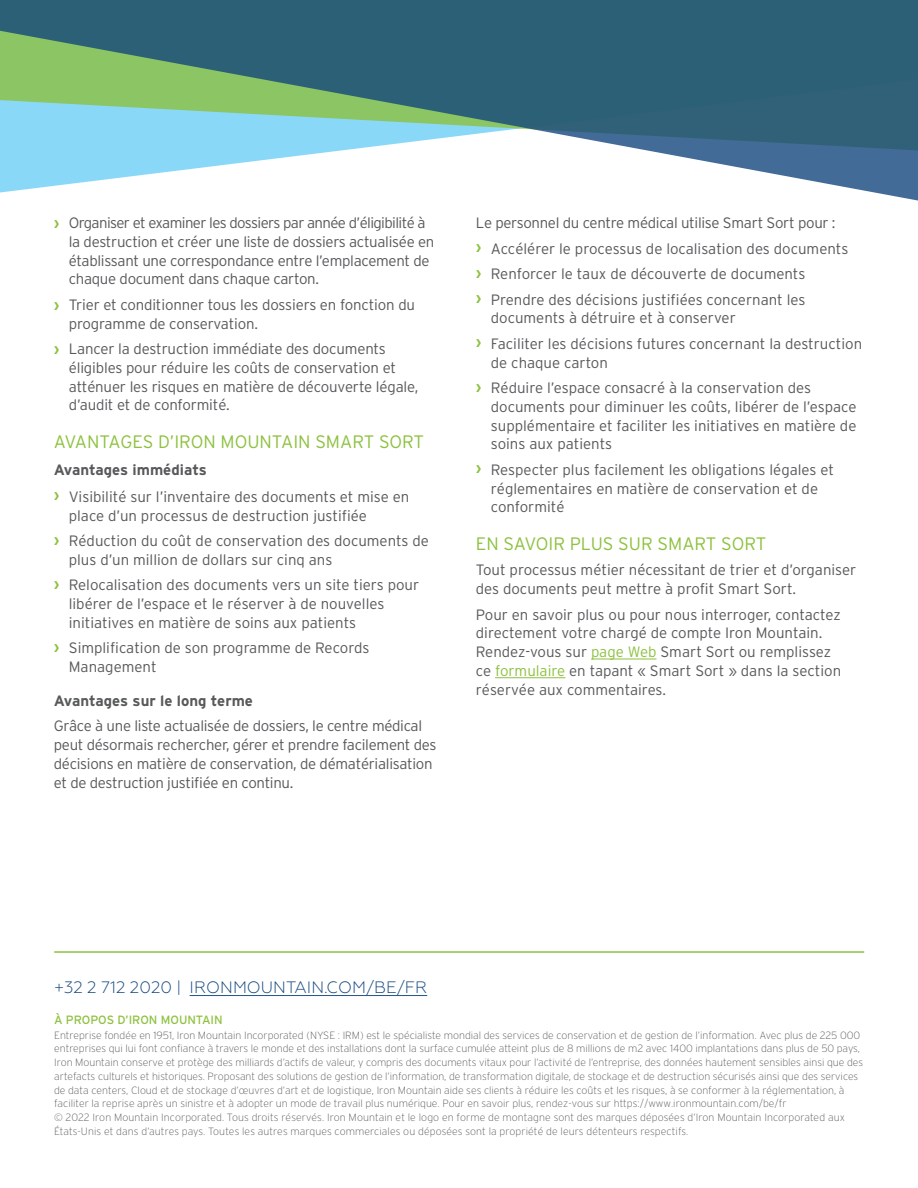
<style>
.page{position:relative;width:918px;height:1188px;background:#fff}
.page>*{position:absolute;margin:0;border:0;box-sizing:border-box;transform-origin:0 0}
.t1{font:300 18px "Interstate";color:#8dc13f}
.t2{font:300 16.5px "Geometria";color:#14477d}
.t3{font:300 15px/18.8px "Interstate";letter-spacing:-.01em;color:#58595b}
.t4{font:700 15px "Interstate";color:#58595b}
.t5{font:12px "Interstate";color:#8dc13f}
.t6{font:200 10.5px/13.8px "Interstate";color:#58595b}
.s1{font-weight:700;color:#8dc13f}
.s2{font-weight:700}
.s3{color:#8dc13f}
</style>
<div class="page">
<hr style="left:591px;top:659px;width:66px;height:1px;background:#8dc13f">
<hr style="left:495px;top:677px;width:70px;height:1px;background:#8dc13f">
<svg style="left:0;top:0;width:918px;height:201px;fill:#306177"></svg>
<hr style="left:54px;top:951px;width:810px;height:2px;background:#8dc13f">
<hr style="left:190px;top:995px;width:237px;height:1px;background:#14477d">
<p class="t3" style="left:69px;top:213px;width:367px;text-indent:-15px"><span class="s1">›</span> Organiser et examiner les dossiers par année d’éligibilité à la destruction et créer une liste de dossiers actualisée en établissant une correspondance entre l’emplacement de chaque document dans chaque carton.</p>
<p class="t3" style="left:69px;top:295px;width:348px;text-indent:-15px"><span class="s1">›</span> Trier et conditionner tous les dossiers en fonction du programme de conservation.</p>
<p class="t3" style="left:69px;top:339px;width:351px;text-indent:-15px"><span class="s1">›</span> Lancer la destruction immédiate des documents éligibles pour réduire les coûts de conservation et atténuer les risques en matière de découverte légale, d’audit et de conformité.</p>
<p class="t1" style="left:54px;top:431px;width:372px">AVANTAGES D’IRON MOUNTAIN SMART SORT</p>
<p class="t3" style="left:54px;top:456px;width:357px;line-height:27px"><span class="s2">Avantages immédiats<br></span><span class="s1">›</span> Visibilité sur l’inventaire des documents et mise en</p>
<p class="t3" style="left:54px;top:502px;width:377px;line-height:25.5px;text-indent:15px">place d’un processus de destruction justifiée<br><span class="s1">›</span> Réduction du coût de conservation des documents de</p>
<p class="t3" style="left:54px;top:547px;width:367px;line-height:25.5px;text-indent:15px">plus d’un million de dollars sur cinq ans<br><span class="s1">›</span> Relocalisation des documents vers un site tiers pour</p>
<p class="t3" style="left:69px;top:594px;width:317px">libérer de l’espace et le réserver à de nouvelles initiatives en matière de soins aux patients</p>
<p class="t3" style="left:69px;top:638px;width:302px;text-indent:-15px"><span class="s1">›</span> Simplification de son programme de Records<br>Management</p>
<p class="t4" style="left:54px;top:692px;width:201px">Avantages sur le long terme</p>
<p class="t3" style="left:54px;top:716px;width:384px">Grâce à une liste actualisée de dossiers, le centre médical peut désormais rechercher, gérer et prendre facilement des décisions en matière de conservation, de dématérialisation et de destruction justifiée en continu.</p>
<p class="t3" style="left:476px;top:210px;width:374px;line-height:25.5px">Le personnel du centre médical utilise Smart Sort pour :<br><span class="s1">›</span> Accélérer le processus de localisation des documents <span class="s1">›</span> Renforcer le taux de découverte de documents<br><span class="s1">›</span> Prendre des décisions justifiées concernant les</p>
<p class="t3" style="left:476px;top:305px;width:388px;line-height:25.5px;text-indent:15px">documents à détruire et à conserver<br><span class="s1">›</span> Faciliter les décisions futures concernant la destruction</p>
<p class="t3" style="left:476px;top:349px;width:337px;line-height:25.5px;text-indent:15px">de chaque carton<br><span class="s1">›</span> Réduire l’espace consacré à la conservation des</p>
<p class="t3" style="left:491px;top:397px;width:367px;text-align:justify">documents pour diminuer les coûts, libérer de l’espace supplémentaire et faciliter les initiatives en matière de soins aux patients</p>
<p class="t3" style="left:491px;top:460px;width:345px;text-indent:-15px"><span class="s1">›</span> Respecter plus facilement les obligations légales et réglementaires en matière de conservation et de conformité</p>
<p class="t1" style="left:476px;top:533px;width:292px">EN SAVOIR PLUS SUR SMART SORT</p>
<p class="t3" style="left:476px;top:560px;width:382px">Tout processus métier nécessitant de trier et d’organiser des documents peut mettre à profit Smart Sort.</p>
<p class="t3" style="left:476px;top:605px;width:367px">Pour en savoir plus ou pour nous interroger, contactez directement votre chargé de compte Iron Mountain.<br>Rendez-vous sur <span class="s3">page Web</span> Smart Sort ou remplissez ce <span class="s3">formulaire</span> en tapant « Smart Sort » dans la section réservée aux commentaires.</p>
<p class="t2" style="left:54px;top:977px;width:375px">+32 2 712 2020 | IRONMOUNTAIN.COM/BE/FR</p>
<p class="t5" style="left:54px;top:1013px;width:170px">À PROPOS D’IRON MOUNTAIN</p>
<p class="t6" style="left:54px;top:1028px;width:811px">Entreprise fondée en 1951, Iron Mountain Incorporated (NYSE : IRM) est le spécialiste mondial des services de conservation et de gestion de l’information. Avec plus de 225 000 entreprises qui lui font confiance à travers le monde et des installations dont la surface cumulée atteint plus de 8 millions de m2 avec 1400 implantations dans plus de 50 pays, Iron Mountain conserve et protège des milliards d’actifs de valeur, y compris des documents vitaux pour l’activité de l’entreprise, des données hautement sensibles ainsi que des artefacts culturels et historiques. Proposant des solutions de gestion de l’information, de transformation digitale, de stockage et de destruction sécurisés ainsi que des services de data centers, Cloud et de stockage d’œuvres d’art et de logistique, Iron Mountain aide ses clients à réduire les coûts et les risques, à se conformer à la réglementation, à faciliter la reprise après un sinistre et à adopter un mode de travail plus numérique. Pour en savoir plus, rendez-vous sur https://www.ironmountain.com/be/fr<br>© 2022 Iron Mountain Incorporated. Tous droits réservés. Iron Mountain et le logo en forme de montagne sont des marques déposées d’Iron Mountain Incorporated aux États-Unis et dans d’autres pays. Toutes les autres marques commerciales ou déposées sont la propriété de leurs détenteurs respectifs.</p>
</div>
